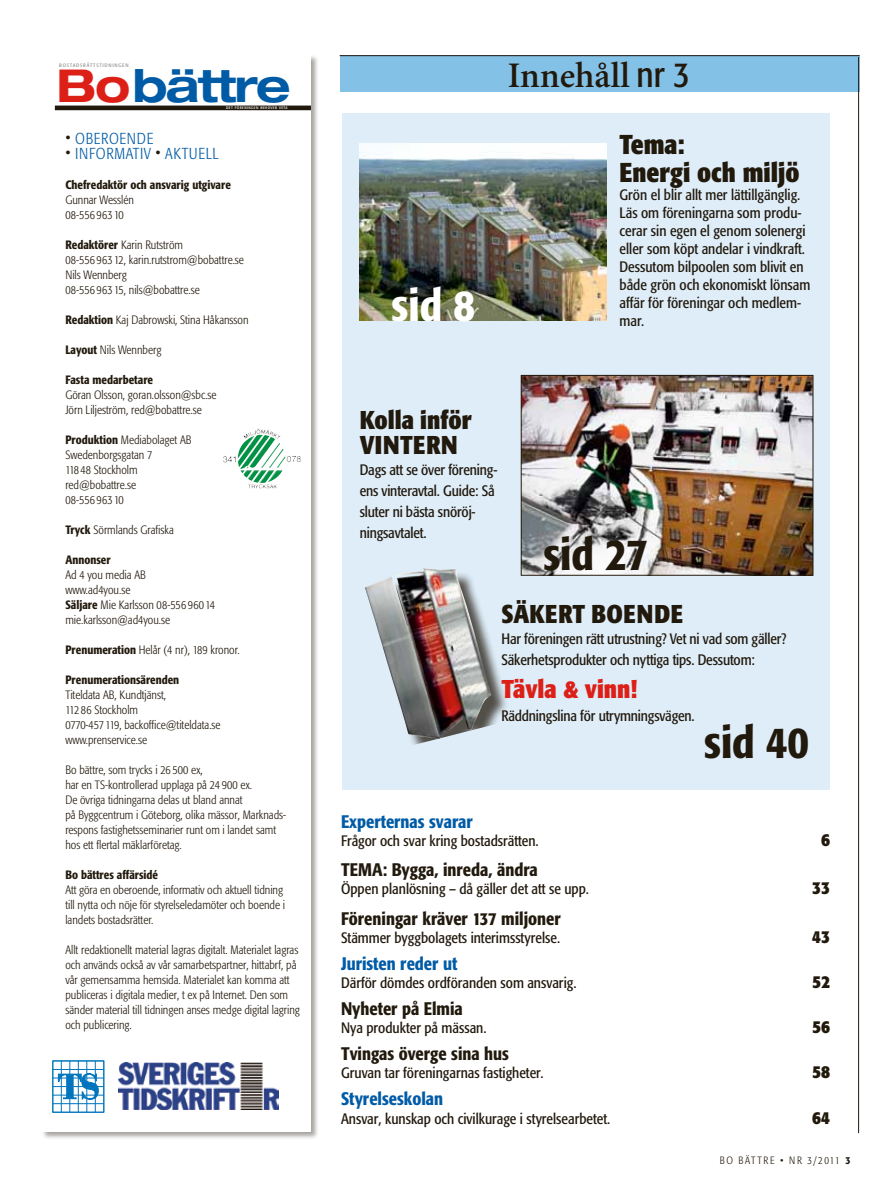
<style>
.page{position:relative;width:893px;height:1191px;background:#fff}
.page>*{position:absolute;margin:0;border:0;box-sizing:border-box;transform-origin:0 0}
.t1{font:700 expanded 45.45px "Helvetica Neue";letter-spacing:-.04em;color:#005ba6}
.t2{font:500 condensed 45px "Formata";color:#22190d}
.t3{font:500 condensed 45px "Formata";color:#fff}
.t4{font:600 36px "Minion";color:#22190d}
.t5{font:700 condensed 27px/28.5px "Formata";color:#22190d}
.t6{font:700 condensed 25.5px/25.5px "Formata";letter-spacing:.01em;color:#22190d}
.t7{font:700 condensed 25.5px "Formata";color:#dd2017}
.t8{font:500 condensed 18px "Formata";color:#22190d}
.t9{font:500 condensed 18px "Formata";color:#005ba6}
.t10{font:700 condensed 18px "Formata";color:#22190d}
.t11{font:300 condensed 15.75px "Formata";letter-spacing:.04em;color:#005ba6}
.t12{font:condensed 15px/18px "Formata";color:#22190d}
.t13{font:300 condensed 12px/15px "Formata";color:#22190d}
.t14{font:500 condensed 12px "Formata";color:#22190d}
.t15{font:300 condensed 10.5px "Formata";letter-spacing:.16em;color:#22190d}
.t16{font:6.3px "Formata Condensed SC";letter-spacing:.12em;color:#969595}
.t17{font:4.65px "Formata Condensed SC";letter-spacing:.09em;color:#fff}
.s1{color:#dd2017}
.s2{color:#22190d}
.s3{font-weight:500}
.s4{font-family:"Formata";font-weight:400;font-stretch:condensed}
</style>
<div class="page">
<div style="left:342px;top:113px;width:487px;height:677px;background:#deedf8"></div>
<div style="left:41px;top:54px;width:278px;height:1085px;background:#22190d;opacity:.4"></div>
<div style="left:43px;top:55px;width:268px;height:1076px;background:#fff"></div>
<hr style="left:55px;top:106px;width:256px;height:4px;background:#22190d">
<div style="left:340px;top:55px;width:519px;height:37px;background:#84c1e6"></div>
<hr style="left:340px;top:55px;width:519px;height:1px;background:#22190d">
<hr style="left:858px;top:57px;width:1px;height:1076px;background:#22190d">
<img style="left:253px;top:429px;width:19px;height:7px">
<img style="left:118px;top:1062px;width:160px;height:47px">
<div style="left:53px;top:1060px;width:51px;height:52px;border:1px solid #0075bd"></div>
<svg style="left:58px;top:1073px;width:40px;height:26px"></svg>
<hr style="left:61px;top:1061px;width:1px;height:51px;background:#0075bd">
<hr style="left:53px;top:1069px;width:51px;height:1px;background:#0075bd">
<hr style="left:53px;top:1077px;width:51px;height:1px;background:#0075bd">
<hr style="left:53px;top:1086px;width:51px;height:1px;background:#0075bd">
<hr style="left:53px;top:1094px;width:51px;height:1px;background:#0075bd">
<hr style="left:53px;top:1103px;width:51px;height:1px;background:#0075bd">
<hr style="left:53px;top:1112px;width:51px;height:1px;background:#0075bd">
<hr style="left:53px;top:1060px;width:51px;height:1px;background:#0075bd">
<hr style="left:53px;top:1061px;width:1px;height:51px;background:#0075bd">
<hr style="left:104px;top:1061px;width:1px;height:51px;background:#0075bd">
<hr style="left:70px;top:1061px;width:1px;height:51px;background:#0075bd">
<hr style="left:78px;top:1061px;width:1px;height:51px;background:#0075bd">
<hr style="left:87px;top:1061px;width:1px;height:51px;background:#0075bd">
<hr style="left:95px;top:1061px;width:1px;height:51px;background:#0075bd">
<img style="left:523px;top:377px;width:288px;height:196px">
<div style="left:521px;top:375px;width:292px;height:200px;border:1px solid #22190d"></div>
<img style="left:360px;top:144px;width:247px;height:176px">
<div style="left:368px;top:571px;width:142px;height:176px;background:#22190d;opacity:.75"></div>
<img style="left:365px;top:568px;width:126px;height:170px">
<p class="t16" style="left:59px;top:62px;width:71px">bostadsrättstidningen</p>
<h1 class="t1" style="left:57px;top:57px;width:236px"><span class="s1">Bo</span>bättre</h1>
<p class="t17" style="left:226px;top:105px;width:63px">det föreningen behöver veta</p>
<h3 class="t11" style="left:65px;top:129px;width:20px"><span class="s2">•</span> OBEROE</h3>
<h3 class="t11" style="left:127px;top:129px;width:27px">NDE</h3>
<h3 class="t11" style="left:65px;top:144px;width:155px"><span class="s2">•</span> INFORMATIV <span class="s2">•</span> AKTUELL</h3>
<p class="t14" style="left:65px;top:177px;width:167px">Chefredaktör och ansvarig utgivare</p>
<p class="t13" style="left:65px;top:192px;width:70px">Gunnar Wesslén<br>08-556 963 10</p>
<p class="t13" style="left:65px;top:237px;width:180px"><span class="s3">Redaktörer</span> Karin Rutström<br>08-556 963 12, karin.rutstrom@bobattre.se<br>Nils Wennberg<br>08-556 963 15, nils@bobattre.se</p>
<p class="t13" style="left:65px;top:312px;width:185px"><span class="s3">Redaktion</span> Kaj Dabrowski, Stina Håkansson</p>
<p class="t13" style="left:65px;top:342px;width:97px"><span class="s3">Layout</span> Nils Wennberg</p>
<p class="t14" style="left:65px;top:372px;width:89px">Fasta medarbetare</p>
<p class="t13" style="left:65px;top:387px;width:153px">Göran Olsson, goran.olsson@sbc.se<br>Jörn Liljeström, red@bobattre.se</p>
<p class="t13" style="left:65px;top:432px;width:127px"><span class="s3">Produktion</span> Mediabolaget AB<br>Swedenborgsgatan 7<br>118 48 Stockholm red@bobattre.se<br>08-556 963 10</p>
<p class="t13" style="left:65px;top:522px;width:110px"><span class="s3">Tryck</span> Sörmlands Grafiska</p>
<p class="t14" style="left:65px;top:552px;width:47px">Annonser</p>
<p class="t13" style="left:65px;top:567px;width:151px">Ad 4 you media AB<br>www.ad4you.se<br><span class="s3">Säljare</span> Mie Karlsson 08-556 960 14 mie.karlsson@ad4you.se</p>
<p class="t13" style="left:65px;top:642px;width:176px"><span class="s3">Prenumeration</span> Helår (4 nr), 189 kronor.</p>
<p class="t14" style="left:65px;top:672px;width:115px">Prenumerationsärenden</p>
<p class="t13" style="left:65px;top:687px;width:157px">Titeldata AB, Kundtjänst,<br>112 86 Stockholm<br>0770-457 119, backoffice@titeldata.se www.prenservice.se</p>
<p class="t13" style="left:65px;top:762px;width:222px">Bo bättre, som trycks i 26 500 ex,<br>har en TS-kontrollerad upplaga på 24 900 ex.<br>De övriga tidningarna delas ut bland annat<br>på Byggcentrum i Göteborg, olika mässor, Marknads&shy;respons fastighetsseminarier runt om i landet samt hos ett flertal mäklarföretag.</p>
<p class="t14" style="left:65px;top:867px;width:94px">Bo bättres affärsidé</p>
<p class="t13" style="left:65px;top:882px;width:221px">Att göra en oberoende, informativ och aktuell tidning till nytta och nöje för styrelseledamöter och boende i landets bostadsrätter.</p>
<p class="t13" style="left:65px;top:942px;width:236px">Allt redaktionellt material lagras digitalt. Materialet lagras och används också av vår samarbetspartner, hittabrf, på vår gemensamma hemsida. Materialet kan komma att publiceras i digitala medier, t ex på Internet. Den som sänder material till tidningen anses medge digital lagring och publicering.</p>
<h2 class="t3" style="left:392px;top:277px;width:85px">sid 8</h2>
<h3 class="t4" style="left:508px;top:57px;width:183px">Innehåll <span class="s4">nr 3</span></h3>
<h3 class="t5" style="left:619px;top:130px;width:182px">Tema:<br>Energi och miljö</h3>
<p class="t12" style="left:619px;top:186px;width:192px">Grön el blir allt mer lättillgänglig.<br>Läs om föreningarna som produ&shy;cerar sin egen el genom solenergi eller som köpt andelar i vindkraft.<br>Dessutom bilpoolen som blivit en både grön och ekonomiskt lönsam affär för föreningar och medlem-</p>
<p class="t12" style="left:619px;top:312px;width:26px">mar.</p>
<h3 class="t6" style="left:360px;top:406px;width:114px">Kolla inför<br>VINTERN</h3>
<p class="t12" style="left:360px;top:459px;width:139px;line-height:21px">Dags att se över förening&shy;ens vinteravtal. Guide: Så sluter ni bästa snöröj&shy;ningsavtalet.</p>
<h2 class="t2" style="left:543px;top:526px;width:106px">sid 27</h2>
<h3 class="t6" style="left:501px;top:601px;width:183px">Säkert boende</h3>
<p class="t12" style="left:501px;top:628px;width:286px;line-height:21px">Har föreningen rätt utrustning? Vet ni vad som gäller?<br>Säkerhetsprodukter och nyttiga tips. Dessutom:</p>
<h3 class="t7" style="left:501px;top:673px;width:138px">Tävla &amp; vinn!</h3>
<p class="t12" style="left:501px;top:706px;width:195px">Räddningslina för utrymningsvägen.</p>
<h2 class="t2" style="left:704px;top:715px;width:106px">sid 40</h2>
<h3 class="t9" style="left:341px;top:811px;width:133px">Experternas svarar</h3>
<p class="t12" style="left:341px;top:832px;width:199px">Frågor och svar kring bostadsrätten.</p>
<h3 class="t10" style="left:821px;top:828px;width:10px">6</h3>
<h3 class="t8" style="left:341px;top:859px;width:198px">TEMA: Bygga, inreda, ändra</h3>
<p class="t12" style="left:341px;top:880px;width:249px">Öppen planlösning – då gäller det att se upp.</p>
<h3 class="t10" style="left:812px;top:876px;width:19px">33</h3>
<h3 class="t8" style="left:341px;top:908px;width:221px">Föreningar kräver 137 miljoner</h3>
<p class="t12" style="left:341px;top:929px;width:221px">Stämmer byggbolagets interimsstyrelse.</p>
<h3 class="t10" style="left:812px;top:926px;width:19px">43</h3>
<h3 class="t9" style="left:341px;top:953px;width:118px">Juristen reder ut</h3>
<p class="t12" style="left:341px;top:974px;width:237px">Därför dömdes ordföranden som ansvarig.</p>
<h3 class="t10" style="left:812px;top:971px;width:19px">52</h3>
<h3 class="t8" style="left:341px;top:998px;width:123px">Nyheter på Elmia</h3>
<p class="t12" style="left:341px;top:1019px;width:147px">Nya produkter på mässan.</p>
<h3 class="t10" style="left:812px;top:1016px;width:19px">56</h3>
<h3 class="t8" style="left:341px;top:1043px;width:169px">Tvingas överge sina hus</h3>
<p class="t12" style="left:341px;top:1064px;width:204px">Gruvan tar föreningarnas fastigheter.</p>
<h3 class="t10" style="left:812px;top:1061px;width:19px">58</h3>
<h3 class="t9" style="left:341px;top:1088px;width:104px">Styrelseskolan</h3>
<p class="t12" style="left:341px;top:1109px;width:271px">Ansvar, kunskap och civilkurage i styrelsearbetet.</p>
<h3 class="t10" style="left:812px;top:1106px;width:19px">64</h3>
<p class="t15" style="left:720px;top:1154px;width:132px">bo bättre • NR 3/2011 <span class="s3">3</span></p>
</div>
